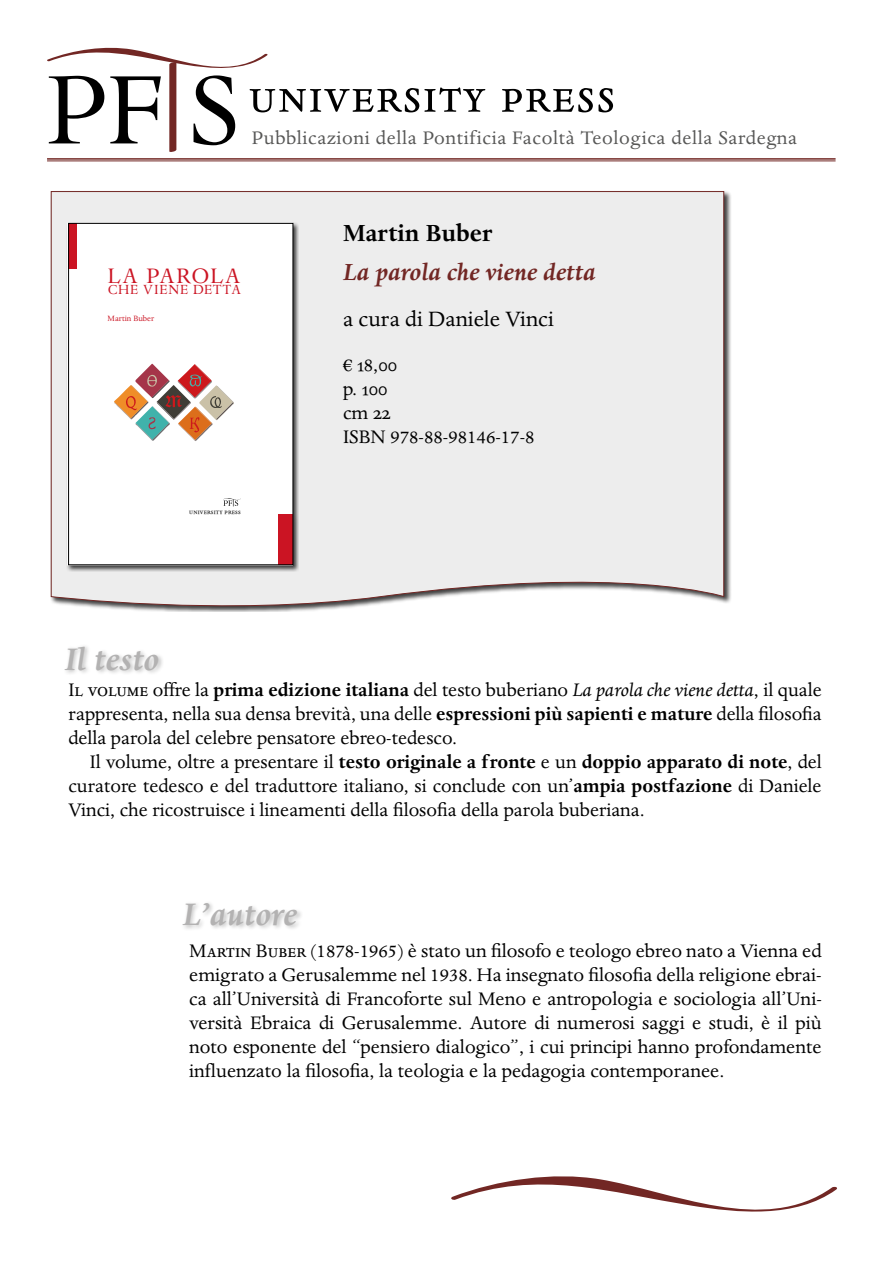
<style>
.page{position:relative;width:893px;height:1263px;background:#fff}
.page>*{position:absolute;margin:0;border:0;box-sizing:border-box;transform-origin:0 0}
.t1{font:54px "Dante MT Regular Expert";letter-spacing:.03em;color:#000}
.t2{font:italic 700 36px "Dante MT Pro";color:#b3b2b2}
.t3{font:italic 700 27px "Dante MT Pro";color:#722724}
.t4{font:700 27px "Dante MT Pro";color:#000}
.t5{font:24px "Dante MT Pro";color:#000}
.t6{font:21.9px "Dante Titling";letter-spacing:.055em;color:#cb1423}
.t7{font:21px/24px "Dante MT Pro";color:#000;text-align:justify}
.t8{font:21px "Dante MT Pro";letter-spacing:.03em;color:#575756}
.t9{font:13.8px "Dante Titling";letter-spacing:.055em;color:#cb1423}
.t10{font:8.85px "Dante MT Pro";color:#cb1423}
.t11{font:7.8px "Dante MT Regular Expert";letter-spacing:.02em;color:#000}
.s1{font-family:"Dante MT Regular Alt"}
.s2{font-weight:700}
.s3{font-style:italic}
</style>
<div class="page">
<div style="left:51px;top:191px;width:673px;height:421px;background:#ededed"></div>
<svg style="left:451px;top:1176px;width:386px;height:36px"></svg>
<svg style="left:47px;top:47px;width:221px;height:105px"></svg>
<hr style="left:47px;top:158px;width:789px;height:2px;background:#722724">
<hr style="left:47px;top:161px;width:789px;height:1px;background:#722724">
<div style="left:62px;top:644px;width:102px;height:32px;background:#000;opacity:.22"></div>
<div style="left:180px;top:900px;width:123px;height:31px;background:#000;opacity:.22"></div>
<div style="left:66px;top:222px;width:233px;height:350px;background:#000;opacity:.75"></div>
<div style="left:67px;top:223px;width:226px;height:342px;background:#fff"></div>
<svg style="left:223px;top:498px;width:18px;height:8px"></svg>
<div style="left:69px;top:223px;width:8px;height:46px;background:#cb1423"></div>
<div style="left:278px;top:514px;width:15px;height:51px;background:#cb1423"></div>
<svg style="left:114px;top:363px;width:120px;height:78px"></svg>
<div style="left:68px;top:223px;width:225px;height:342px;border:1px solid #000"></div>
<h1 class="t1" style="left:249px;top:72px;width:368px">university press</h1>
<p class="t8" style="left:252px;top:125px;width:547px">Pubblicazioni della Pontificia Facoltà Teologica della Sardegna</p>
<p class="t6" style="left:108px;top:263px;width:134px">LA PAROLA</p>
<p class="t9" style="left:108px;top:282px;width:135px">CHE VIENE DETTA</p>
<p class="t10" style="left:108px;top:313px;width:48px">Martin Buber</p>
<p class="t11" style="left:189px;top:508px;width:53px">university press</p>
<p class="t4" style="left:343px;top:218px;width:150px">Martin Buber</p>
<p class="t3" style="left:343px;top:257px;width:254px">La parola che viene detta</p>
<p class="t5" style="left:343px;top:305px;width:212px">a cura di Daniele Vinci</p>
<p class="t7" style="left:343px;top:353px;width:193px;text-align:left">€ <span class="s1">1</span>8,00<br>p. <span class="s1">1</span>00<br>cm 22<br>ISBN 978-88-98146-17-8</p>
<h2 class="t2" style="left:65px;top:639px;width:96px">Il testo</h2>
<p class="t7" style="left:68px;top:678px;width:755px">Il volume offre la <span class="s2">prima edizione italiana</span> del testo buberiano <span class="s3">La parola che viene detta</span>, il quale rappresenta, nella sua densa brevità, una delle <span class="s2">espressioni più sapienti e mature</span> della filosofia della parola del celebre pensatore ebreo-tedesco.</p>
<p class="t7" style="left:68px;top:750px;width:755px;text-indent:21px">Il volume, oltre a presentare il <span class="s2">testo originale a fronte</span> e un <span class="s2">doppio apparato di note</span>, del curatore tedesco e del traduttore italiano, si conclude con un’<span class="s2">ampia postfazione</span> di Daniele Vinci, che ricostruisce i lineamenti della filosofia della parola buberiana.</p>
<h2 class="t2" style="left:183px;top:894px;width:115px">L’autore</h2>
<p class="t7" style="left:189px;top:939px;width:634px">Martin Buber (1878-1965) è stato un filosofo e teologo ebreo nato a Vienna ed emigrato a Gerusalemme nel 1938. Ha insegnato filosofia della religione ebrai&shy;ca all’Università di Francoforte sul Meno e antropologia e sociologia all’Uni&shy;versità Ebraica di Gerusalemme. Autore di numerosi saggi e studi, è il più noto esponente del “pensiero dialogico”, i cui principi hanno profondamente influenzato la filosofia, la teologia e la pedagogia contemporanee.</p>
</div>
